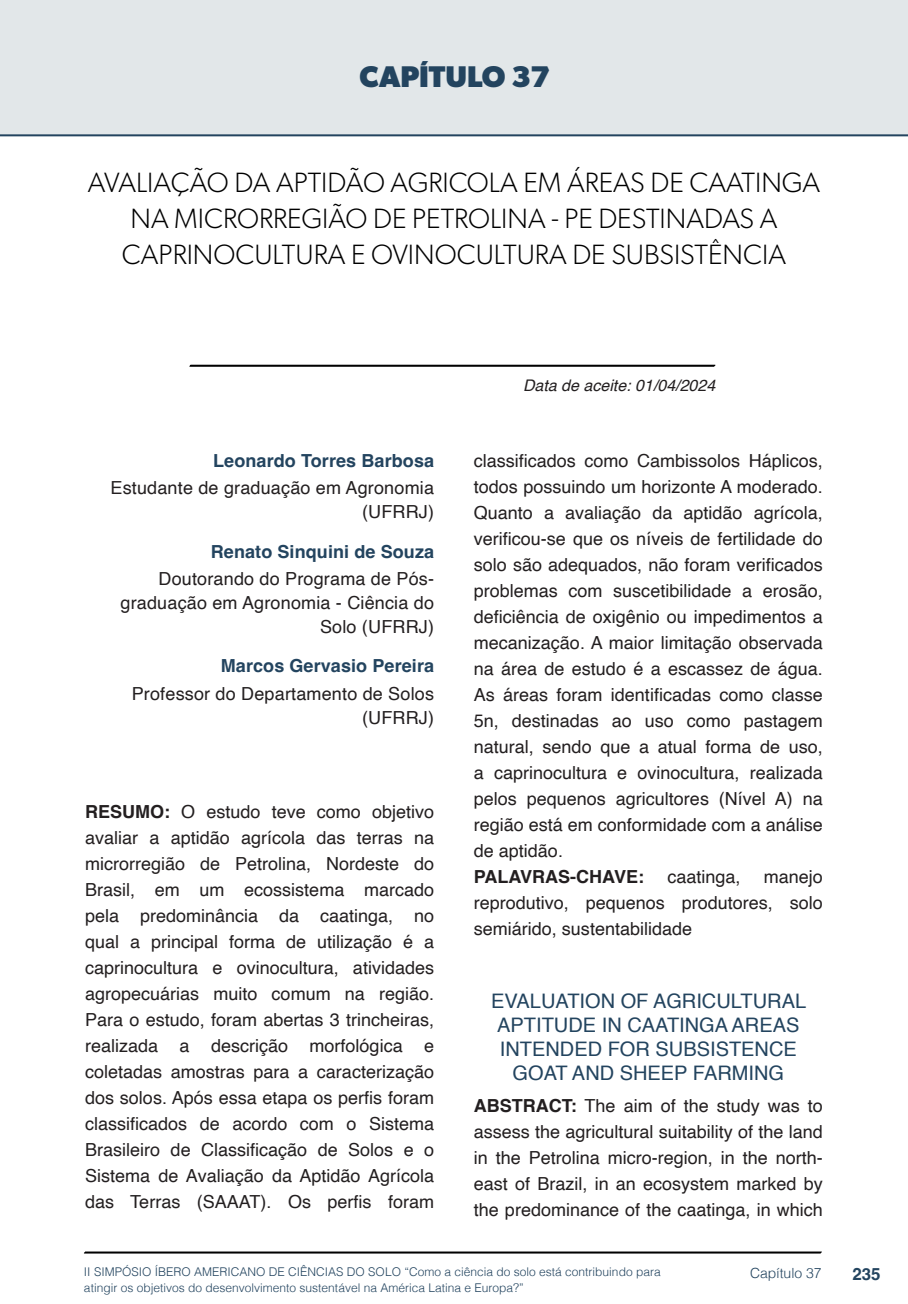
<style>
.page{position:relative;width:908px;height:1304px;background:#fff}
.page>*{position:absolute;margin:0;border:0;box-sizing:border-box;transform-origin:0 0}
.capítulos{font:700 30px "Gibson";color:#23445f}
.nome_artigos{font:300 28px/36px "Gibson";color:#000;text-align:center}
.título_Inglês{font:20px/24px "Helvetica";color:#23445f;text-align:center}
.Resumos_e_PC_TXT{font:18px/26px "Helvetica";color:#231f20;text-align:justify}
.info_autores{font:18px/24px "Helvetica";letter-spacing:.01em;color:#231f20;text-align:right}
.nome_autores{font:700 18px "Helvetica";letter-spacing:.005em;color:#23445f}
.Resumos_e_PC_TXT-2{font:700 18px "Helvetica";color:#231f20}
.t1{font:700 16.8px "Helvetica";color:#23445f}
.t2{font:italic 16px "Helvetica";color:#231f20}
.t3{font:300 14px "Helvetica";color:#23445f}
.t4{font:300 12px/16px "Helvetica";color:#23445f}
.s1{font-weight:700}
</style>
<div class="page">
<svg style="left:84px;top:1251px;width:737px;height:3px;background:#515151"></svg>
<div style="left:0;top:0;width:907px;height:136px;background:#e2e7e9"></div>
<svg style="left:189px;top:364px;width:526px;height:3px;background:#4f4f4f"></svg>
<div style="left:44px;top:72px;width:68px;height:61px;background:#e2e7e9"></div>
<p class="capítulos" style="left:359px;top:58px;width:192px">CAPÍTULO 37</p>
<p class="nome_artigos" style="left:88px;top:165px;width:733px">AVALIAÇÃO DA APTIDÃO AGRICOLA EM ÁREAS DE CAATINGA<br>NA MICRORREGIÃO DE PETROLINA - PE DESTINADAS A<br>CAPRINOCULTURA E OVINOCULTURA DE SUBSISTÊNCIA</p>
<p class="nome_autores" style="left:213px;top:450px;width:222px">Leonardo Torres Barbosa</p>
<p class="info_autores" style="left:110px;top:477px;width:325px">Estudante de graduação em Agronomia (UFRRJ)</p>
<p class="nome_autores" style="left:211px;top:540px;width:225px">Renato Sinquini de Souza</p>
<p class="info_autores" style="left:120px;top:567px;width:315px">Doutorando do Programa de Pós&shy;graduação em Agronomia - Ciência do<br>Solo (UFRRJ)</p>
<p class="nome_autores" style="left:221px;top:655px;width:215px">Marcos Gervasio Pereira</p>
<p class="info_autores" style="left:132px;top:682px;width:304px">Professor do Departamento de Solos (UFRRJ)</p>
<p class="Resumos_e_PC_TXT" style="left:85px;top:799px;width:350px"><span class="s1">RESUMO:</span> O estudo teve como objetivo avaliar a aptidão agrícola das terras na microrregião de Petrolina, Nordeste do Brasil, em um ecossistema marcado pela predominância da caatinga, no qual a principal forma de utilização é a caprinocultura e ovinocultura, atividades agropecuárias muito comum na região.<br>Para o estudo, foram abertas 3 trincheiras, realizada a descrição morfológica e coletadas amostras para a caracterização dos solos. Após essa etapa os perfis foram classificados de acordo com o Sistema Brasileiro de Classificação de Solos e o Sistema de Avaliação da Aptidão Agrícola das Terras (SAAAT). Os perfis foram</p>
<p class="t2" style="left:523px;top:373px;width:194px">Data de aceite: 01/04/2024</p>
<p class="Resumos_e_PC_TXT" style="left:473px;top:448px;width:350px">classificados como Cambissolos Háplicos, todos possuindo um horizonte A moderado.<br>Quanto a avaliação da aptidão agrícola, verificou-se que os níveis de fertilidade do solo são adequados, não foram verificados problemas com suscetibilidade a erosão, deficiência de oxigênio ou impedimentos a mecanização. A maior limitação observada na área de estudo é a escassez de água.<br>As áreas foram identificadas como classe 5n, destinadas ao uso como pastagem natural, sendo que a atual forma de uso, a caprinocultura e ovinocultura, realizada pelos pequenos agricultores (Nível A) na região está em conformidade com a análise de aptidão.</p>
<p class="Resumos_e_PC_TXT-2" style="left:473px;top:866px;width:172px">PALAVRAS-CHAVE:</p>
<p class="Resumos_e_PC_TXT" style="left:667px;top:864px;width:75px">caatinga,</p>
<p class="Resumos_e_PC_TXT" style="left:473px;top:864px;width:350px;text-indent:290px">manejo reprodutivo, pequenos produtores, solo semiárido, sustentabilidade</p>
<p class="título_Inglês" style="left:491px;top:990px;width:316px">EVALUATION OF AGRICULTURAL<br>APTITUDE IN CAATINGA AREAS<br>INTENDED FOR SUBSISTENCE<br>GOAT AND SHEEP FARMING</p>
<p class="Resumos_e_PC_TXT" style="left:473px;top:1093px;width:350px"><span class="s1">ABSTRACT:</span> The aim of the study was to assess the agricultural suitability of the land in the Petrolina micro-region, in the north&shy;east of Brazil, in an ecosystem marked by the predominance of the caatinga, in which</p>
<p class="t4" style="left:84px;top:1263px;width:578px">II SIMPÓSIO ÍBERO AMERICANO DE CIÊNCIAS DO SOLO “Como a ciência do solo está contribuindo para atingir os objetivos do desenvolvimento sustentável na América Latina e Europa?”</p>
<p class="t3" style="left:749px;top:1261px;width:73px">Capítulo 37</p>
<p class="t1" style="left:851px;top:1264px;width:30px">235</p>
</div>
